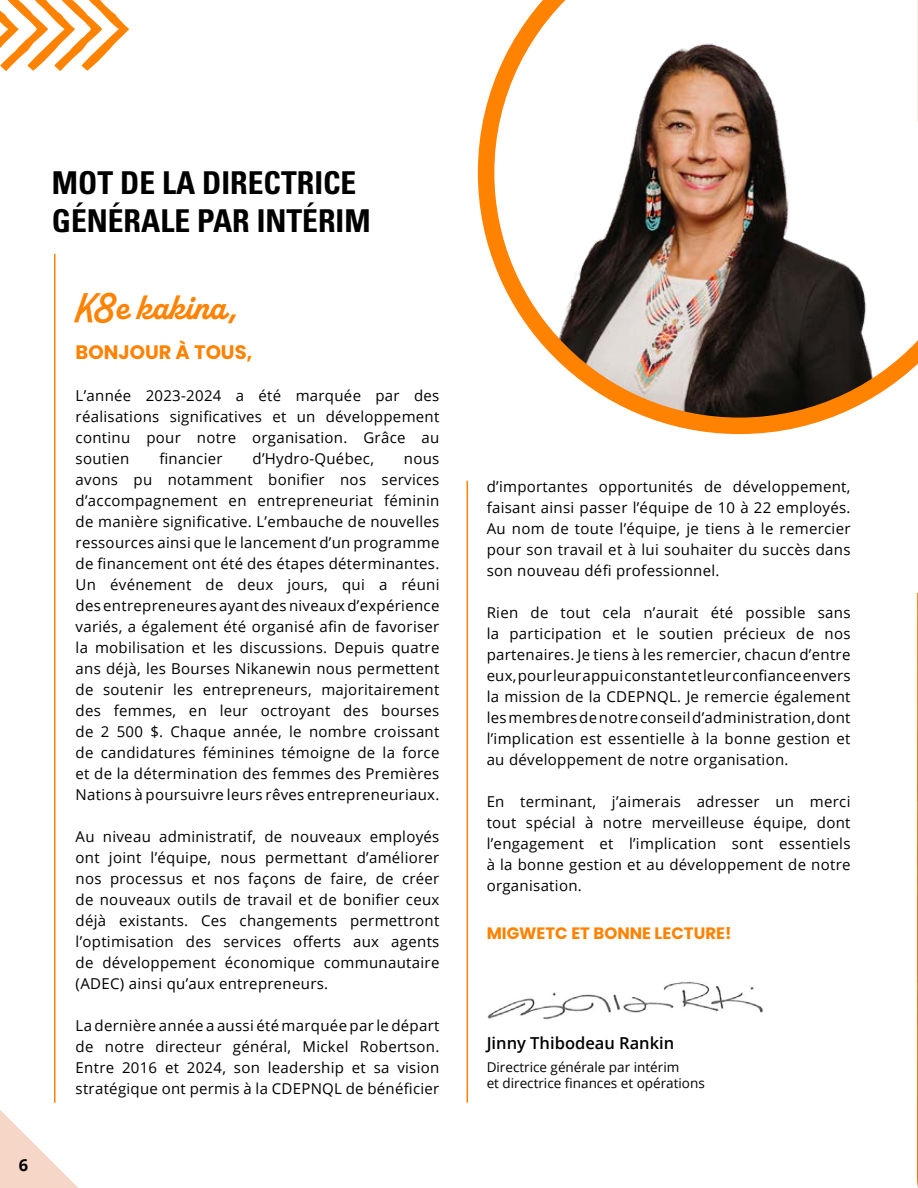
<style>
.page{position:relative;width:918px;height:1188px;background:#fff}
.page>*{position:absolute;margin:0;border:0;box-sizing:border-box;transform-origin:0 0}
.t1{font:700 37.5px "Alkaline";color:#ff8200}
.t2{font:700 condensed 31.5px/37.8px "Univers";color:#000}
.t3{font:700 19.5px "Poppins";color:#ff8200}
.t4{font:700 16.5px "Poppins";color:#ff8200}
.t5{font:600 16.5px "Open Sans";color:#000}
.t6{font:700 16.5px "Open Sans";color:#000}
.t7{font:15px/21px "Open Sans";letter-spacing:.02em;color:#000;text-align:justify}
.t8{font:13.5px/16.2px "Open Sans";color:#000}
</style>
<div class="page">
<svg style="left:477px;top:0;width:441px;height:435px"></svg>
<hr style="left:54px;top:254px;width:2px;height:849px;background:#ff8200">
<hr style="left:467px;top:481px;width:1px;height:622px;background:#ff8200">
<img style="left:487px;top:981px;width:276px;height:39px">
<hr style="left:917px;top:0;width:1px;height:122px;background:#ffe9df">
<img style="left:917px;top:593px;width:1px;height:594px">
<svg style="left:0;top:0;width:129px;height:71px"></svg>
<svg style="left:0;top:1094px;width:78px;height:94px"></svg>
<p class="t6" style="left:19px;top:1154px;width:11px">6</p>
<h2 class="t2" style="left:52px;top:164px;width:320px">MOT DE LA DIRECTRICE<br>GÉNÉRALE PAR INTÉRIM</h2>
<h1 class="t1" style="left:76px;top:283px;width:163px">K8e kakina,</h1>
<h3 class="t3" style="left:76px;top:341px;width:178px">BONJOUR À TOUS,</h3>
<p class="t7" style="left:76px;top:385px;width:365px">L’année 2023-2024 a été marquée par des réalisations significatives et un développement continu pour notre organisation. Grâce au soutien</p>
<p class="t7" style="left:159px;top:448px;width:65px">financier</p>
<p class="t7" style="left:253px;top:448px;width:123px">d’Hydro-Québec,</p>
<p class="t7" style="left:76px;top:448px;width:365px;text-indent:328px">nous avons pu notamment bonifier nos services d’accompagnement en entrepreneuriat féminin de manière significative. L’embauche de nouvelles ressources ainsi que le lancement d’un programme de financement ont été des étapes déterminantes.<br>Un événement de deux jours, qui a réuni des entrepreneures ayant des niveaux d’expérience variés, a également été organisé afin de favoriser la mobilisation et les discussions. Depuis quatre ans déjà, les Bourses Nikanewin nous permettent de soutenir les entrepreneurs, majoritairement des femmes, en leur octroyant des bourses de 2 500 $. Chaque année, le nombre croissant de candidatures féminines témoigne de la force et de la détermination des femmes des Premières Nations à poursuivre leurs rêves entrepreneuriaux.</p>
<p class="t7" style="left:76px;top:826px;width:365px">Au niveau administratif, de nouveaux employés ont joint l’équipe, nous permettant d’améliorer nos processus et nos façons de faire, de créer de nouveaux outils de travail et de bonifier ceux déjà existants. Ces changements permettront l’optimisation des services offerts aux agents de développement économique communautaire (ADEC) ainsi qu’aux entrepreneurs.</p>
<p class="t7" style="left:76px;top:1015px;width:365px">La dernière année a aussi été marquée par le départ de notre directeur général, Mickel Robertson.<br>Entre 2016 et 2024, son leadership et sa vision stratégique ont permis à la CDEPNQL de bénéficier</p>
<p class="t7" style="left:487px;top:476px;width:365px">d’importantes opportunités de développement, faisant ainsi passer l’équipe de 10 à 22 employés.<br>Au nom de toute l’équipe, je tiens à le remercier pour son travail et à lui souhaiter du succès dans son nouveau défi professionnel.</p>
<p class="t7" style="left:487px;top:602px;width:365px">Rien de tout cela n’aurait été possible sans la participation et le soutien précieux de nos partenaires. Je tiens à les remercier, chacun d’entre eux, pour leur appui constant et leur confiance envers la mission de la CDEPNQL. Je remercie également les membres de notre conseil d’administration, dont l’implication est essentielle à la bonne gestion et au développement de notre organisation.</p>
<p class="t7" style="left:487px;top:791px;width:365px">En terminant, j’aimerais adresser un merci tout spécial à notre merveilleuse équipe, dont l’engagement et l’implication sont essentiels à la bonne gestion et au développement de notre organisation.</p>
<p class="t4" style="left:487px;top:924px;width:246px">MIGWETC ET BONNE LECTURE!</p>
<p class="t5" style="left:487px;top:1032px;width:189px">Jinny Thibodeau Rankin</p>
<p class="t8" style="left:487px;top:1058px;width:220px">Directrice générale par intérim<br>et directrice finances et opérations</p>
</div>
